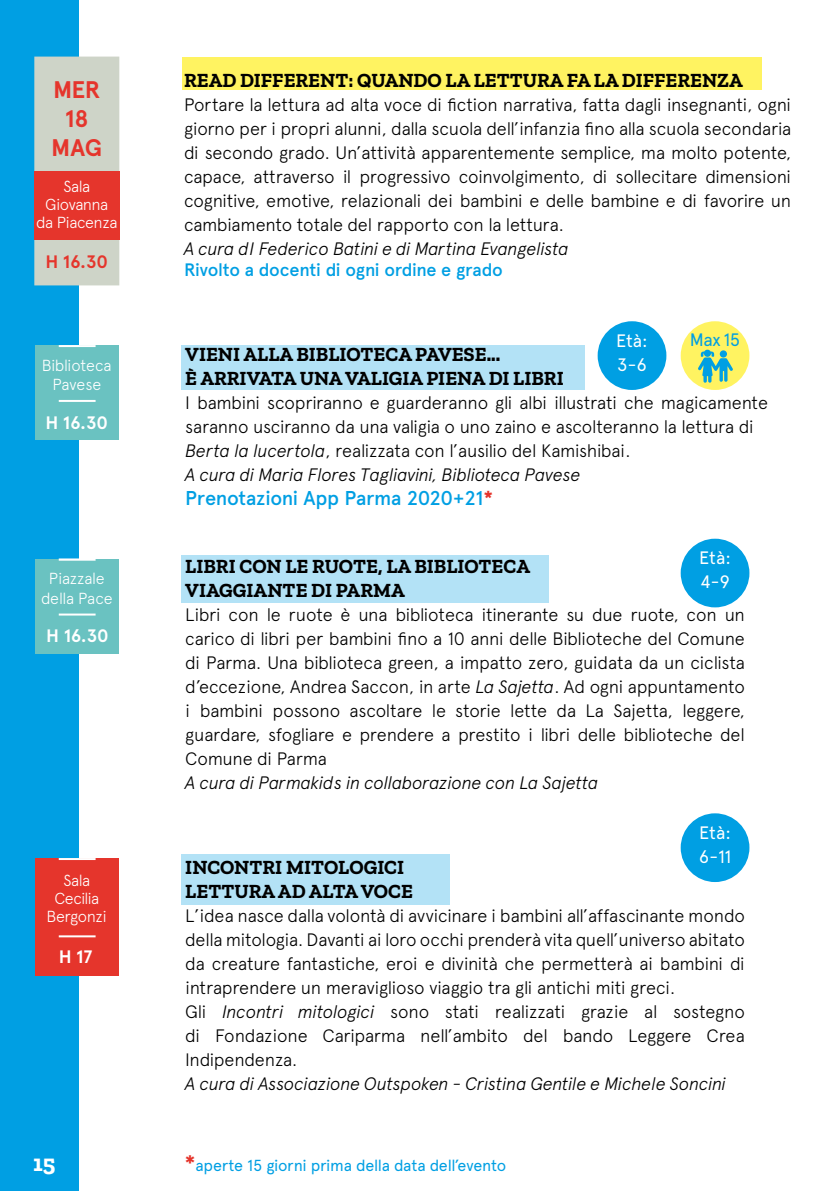
<style>
.page{position:relative;width:840px;height:1191px;background:#fff}
.page>*{position:absolute;margin:0;border:0;box-sizing:border-box;transform-origin:0 0}
.t1{font:700 24px/28.8px "Apercu";letter-spacing:-.015em;color:#e5352c;text-align:center}
.t2{font:700 24px "Zilla Slab";color:#fff}
.t3{font:700 20px/24px "Zilla Slab";color:#000}
.t4{font:500 20px "Apercu";letter-spacing:-.02em;color:#009fe3}
.t5{font:300 18px/24px "Apercu";letter-spacing:-.015em;color:#000}
.t6{font:italic 300 18px "Apercu";letter-spacing:-.015em;color:#000}
.t7{font:500 18px "Apercu";letter-spacing:-.02em;color:#009fe3}
.t8{font:18px/24px "Apercu";letter-spacing:-.015em;color:#fff}
.t9{font:700 18px "Apercu";letter-spacing:-.01em;color:#fff}
.t10{font:700 18px "Apercu";color:#e5352c}
.t11{font:18px "Apercu";color:#009fe3}
.t12{font:300 16px/18px "Apercu";letter-spacing:-.025em;color:#fff;text-align:center}
.t13{font:16px "Apercu";letter-spacing:-.015em;color:#009fe3}
.s1{font-style:italic}
.s2{font-weight:700;color:#e5352c}
.s3{font-family:"Zilla Slab";font-weight:700;font-size:24px;color:#e5352c}
</style>
<div class="page">
<div style="left:0;top:0;width:78px;height:1191px;background:#009fe3"></div>
<div style="left:35px;top:345px;width:83px;height:95px;background:#6ac2c1"></div>
<hr style="left:59px;top:400px;width:36px;height:2px;background:#fff">
<hr style="left:59px;top:345px;width:36px;height:2px;background:#fff">
<div style="left:181px;top:345px;width:403px;height:45px;background:#b3e2f6"></div>
<div style="left:597px;top:321px;width:69px;height:69px;background:#009fe3;border-radius:50%"></div>
<div style="left:182px;top:58px;width:579px;height:32px;background:#fff361"></div>
<div style="left:34px;top:57px;width:85px;height:228px;background:#ced4c8;border:2px solid #ced4c8"></div>
<div style="left:35px;top:558px;width:83px;height:95px;background:#6ac2c1"></div>
<hr style="left:59px;top:613px;width:36px;height:2px;background:#fff">
<hr style="left:59px;top:558px;width:36px;height:2px;background:#fff">
<div style="left:181px;top:556px;width:368px;height:47px;background:#b3e2f6"></div>
<div style="left:680px;top:538px;width:69px;height:69px;background:#009fe3;border-radius:50%"></div>
<div style="left:181px;top:854px;width:269px;height:51px;background:#b3e2f6"></div>
<div style="left:35px;top:858px;width:83px;height:118px;background:#e5352c"></div>
<hr style="left:59px;top:935px;width:36px;height:2px;background:#fff">
<hr style="left:59px;top:858px;width:36px;height:2px;background:#fff">
<div style="left:680px;top:813px;width:69px;height:69px;background:#009fe3;border-radius:50%"></div>
<div style="left:680px;top:321px;width:69px;height:69px;background:#fff361;border-radius:50%"></div>
<svg style="left:698px;top:349px;width:34px;height:34px"></svg>
<svg style="left:719px;top:350px;width:7px;height:7px"></svg>
<div style="left:34px;top:171px;width:85px;height:69px;background:#e5352c"></div>
<h1 class="t1" style="left:51px;top:75px;width:52px">MER<br>18<br>MAG</h1>
<p class="t12" style="left:36px;top:177px;width:83px">Sala<br>Giovanna da Piacenza</p>
<p class="t10" style="left:45px;top:251px;width:64px">H 16.30</p>
<p class="t12" style="left:42px;top:355px;width:71px;line-height:19.2px">Biblioteca<br>Pavese</p>
<p class="t9" style="left:45px;top:412px;width:64px">H 16.30</p>
<p class="t12" style="left:41px;top:569px;width:73px;line-height:19.2px">Piazzale della Pace</p>
<p class="t9" style="left:46px;top:625px;width:64px">H 16.30</p>
<p class="t12" style="left:47px;top:871px;width:62px">Sala<br>Cecilia<br>Bergonzi</p>
<p class="t9" style="left:59px;top:946px;width:35px">H 17</p>
<h1 class="t2" style="left:33px;top:1149px;width:24px">15</h1>
<p class="t3" style="left:184px;top:68px;width:560px">READ DIFFERENT: QUANDO LA LETTURA FA LA DIFFERENZA</p>
<p class="t5" style="left:184px;top:92px;width:608px;text-align:justify">Portare la lettura ad alta voce di fiction narrativa, fatta dagli insegnanti, ogni giorno per i propri alunni, dalla scuola dell’infanzia fino alla scuola secondaria di secondo grado. Un’attività apparentemente semplice, ma molto potente, capace, attraverso il progressivo coinvolgimento, di sollecitare dimensioni cognitive, emotive, relazionali dei bambini e delle bambine e di favorire un cambiamento totale del rapporto con la lettura.</p>
<p class="t6" style="left:184px;top:238px;width:386px">A cura dI Federico Batini e di Martina Evangelista</p>
<p class="t7" style="left:184px;top:259px;width:320px">Rivolto a docenti di ogni ordine e grado</p>
<p class="t11" style="left:689px;top:329px;width:52px">Max 15</p>
<p class="t8" style="left:616px;top:328px;width:33px">Età:<br>3-6</p>
<p class="t3" style="left:185px;top:342px;width:380px">VIENI ALLA BIBLIOTECA PAVESE...<br>È ARRIVATA UNA VALIGIA PIENA DI LIBRI</p>
<p class="t5" style="left:185px;top:390px;width:583px">I bambini scopriranno e guarderanno gli albi illustrati che magicamente saranno usciranno da una valigia o uno zaino e ascolteranno la lettura di <span class="s1">Berta la lucertola</span>, realizzata con l’ausilio del Kamishibai.<br><span class="s1">A cura di Maria Flores Tagliavini, Biblioteca Pavese</span></p>
<p class="t4" style="left:185px;top:486px;width:309px">Prenotazioni App Parma 2020+21<span class="s2">*</span></p>
<p class="t8" style="left:698px;top:546px;width:33px">Età:<br>4-9</p>
<p class="t3" style="left:185px;top:554px;width:346px">LIBRI CON LE RUOTE, LA BIBLIOTECA<br>VIAGGIANTE DI PARMA</p>
<p class="t5" style="left:185px;top:602px;width:561px;text-align:justify">Libri con le ruote è una biblioteca itinerante su due ruote, con un carico di libri per bambini fino a 10 anni delle Biblioteche del Comune di Parma. Una biblioteca green, a impatto zero, guidata da un ciclista d’eccezione, Andrea Saccon, in arte <span class="s1">La Sajetta</span>. Ad ogni appuntamento i bambini possono ascoltare le storie lette da La Sajetta, leggere, guardare, sfogliare e prendere a prestito i libri delle biblioteche del Comune di Parma</p>
<p class="t6" style="left:185px;top:772px;width:414px">A cura di Parmakids in collaborazione con La Sajetta</p>
<p class="t8" style="left:698px;top:820px;width:34px">Età:<br>6-11</p>
<p class="t3" style="left:185px;top:855px;width:229px">INCONTRI MITOLOGICI<br>LETTURA AD ALTA VOCE</p>
<p class="t5" style="left:185px;top:903px;width:561px">L’idea nasce dalla volontà di avvicinare i bambini all’affascinante mondo della mitologia. Davanti ai loro occhi prenderà vita quell’universo abitato da creature fantastiche, eroi e divinità che permetterà ai bambini di intraprendere un meraviglioso viaggio tra gli antichi miti greci.<br>Gli <span class="s1">Incontri mitologici</span> sono stati realizzati grazie al sostegno di Fondazione Cariparma nell’ambito del bando Leggere Crea Indipendenza.</p>
<p class="t6" style="left:185px;top:1072px;width:542px">A cura di Associazione Outspoken - Cristina Gentile e Michele Soncini</p>
<p class="t13" style="left:185px;top:1155px;width:322px"><span class="s3">*</span>aperte 15 giorni prima della data dell’evento</p>
</div>
